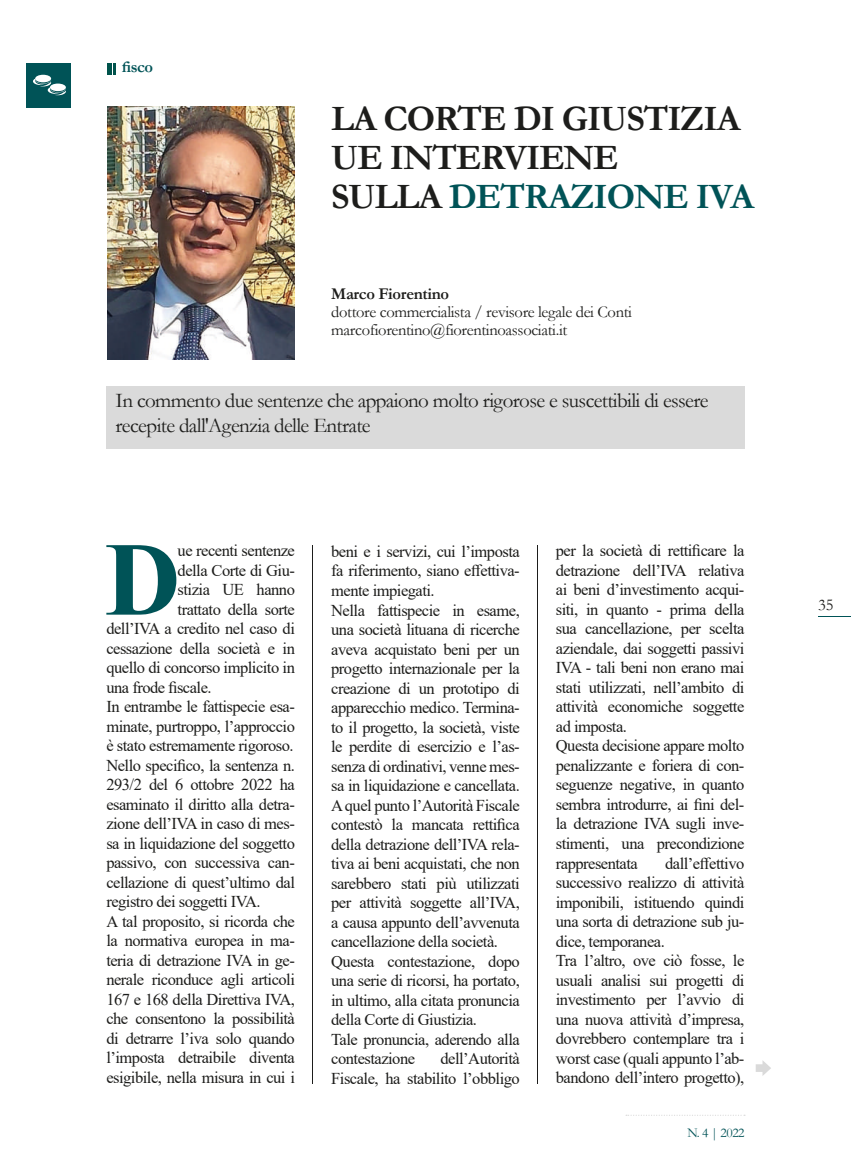
<style>
.page{position:relative;width:851px;height:1170px;background:#fff}
.page>*{position:absolute;margin:0;border:0;box-sizing:border-box;transform-origin:0 0}
.t1{font:700 104.85px "Times New Roman";color:#005357}
.t2{font:700 36px/39px "Garamond";letter-spacing:-.03em;color:#1d1d1b}
.t3{font:21px/24px "Garamond";letter-spacing:-.03em;color:#1d1d1b}
.t4{font:16.5px/19.5px "Times New Roman";letter-spacing:-.03em;color:#1d1d1b}
.t5{font:16.5px/18px "Garamond";letter-spacing:-.02em;color:#1d1d1b}
.t6{font:700 16.5px "Garamond";letter-spacing:-.02em;color:#1d1d1b}
.t7{font:700 16.5px "Garamond";color:#005357}
.t8{font:13.5px "Garamond";color:#005357}
.s1{color:#005357}
</style>
<div class="page">
<hr style="left:818px;top:615px;width:32px;height:1px;background:#005357">
<img style="left:107px;top:106px;width:188px;height:253px">
<div style="left:26px;top:63px;width:45px;height:44px;background:#005357"></div>
<svg style="left:33px;top:75px;width:33px;height:20px"></svg>
<div style="left:106px;top:386px;width:638px;height:63px;background:#dadada"></div>
<svg style="left:113px;top:63px;width:3px;height:12px"></svg>
<hr style="left:107px;top:63px;width:4px;height:12px;background:#00534c">
<hr style="left:312px;top:545px;width:1px;height:538px;background:#1d1d1b">
<hr style="left:537px;top:545px;width:1px;height:538px;background:#1d1d1b">
<svg style="left:755px;top:1060px;width:16px;height:15px"></svg>
<p class="t7" style="left:122px;top:55px;width:33px">fisco</p>
<h2 class="t2" style="left:331px;top:99px;width:424px">LA CORTE DI GIUSTIZIA<br>UE INTERVIENE<br>SULLA <span class="s1">DETRAZIONE IVA</span></h2>
<p class="t6" style="left:331px;top:282px;width:119px">Marco Fiorentino</p>
<p class="t5" style="left:331px;top:302px;width:302px">dottore commercialista / revisore legale dei Conti marcofiorentino@fiorentinoassociati.it</p>
<p class="t3" style="left:116px;top:388px;width:594px">In commento due sentenze che appaiono molto rigorose e suscettibili di essere recepite dall'Agenzia delle Entrate</p>
<h1 class="t1" style="left:105px;top:504px;width:77px">D</h1>
<p class="t4" style="left:177px;top:540px;width:119px">ue recenti sentenze</p>
<p class="t4" style="left:177px;top:559px;width:119px">della Corte di Giu-</p>
<p class="t4" style="left:177px;top:579px;width:119px">stizia UE hanno</p>
<p class="t4" style="left:177px;top:598px;width:119px">trattato della sorte</p>
<p class="t4" style="left:106px;top:618px;width:190px">dell’IVA a credito nel caso di</p>
<p class="t4" style="left:106px;top:637px;width:190px">cessazione della società e in</p>
<p class="t4" style="left:106px;top:657px;width:190px">quello di concorso implicito in</p>
<p class="t4" style="left:106px;top:677px;width:107px">una frode fiscale.</p>
<p class="t4" style="left:106px;top:696px;width:190px">In entrambe le fattispecie esa-</p>
<p class="t4" style="left:106px;top:716px;width:190px">minate, purtroppo, l’approccio</p>
<p class="t4" style="left:106px;top:735px;width:189px">è stato estremamente rigoroso.</p>
<p class="t4" style="left:106px;top:755px;width:190px">Nello specifico, la sentenza n.</p>
<p class="t4" style="left:106px;top:774px;width:190px">293/2 del 6 ottobre 2022 ha</p>
<p class="t4" style="left:106px;top:794px;width:190px">esaminato il diritto alla detra-</p>
<p class="t4" style="left:106px;top:813px;width:190px">zione dell’IVA in caso di mes-</p>
<p class="t4" style="left:106px;top:833px;width:190px">sa in liquidazione del soggetto</p>
<p class="t4" style="left:106px;top:852px;width:190px">passivo, con successiva can-</p>
<p class="t4" style="left:106px;top:872px;width:190px">cellazione di quest’ultimo dal</p>
<p class="t4" style="left:106px;top:891px;width:156px">registro dei soggetti IVA.</p>
<p class="t4" style="left:106px;top:911px;width:190px">A tal proposito, si ricorda che</p>
<p class="t4" style="left:106px;top:930px;width:190px">la normativa europea in ma-</p>
<p class="t4" style="left:106px;top:950px;width:190px">teria di detrazione IVA in ge-</p>
<p class="t4" style="left:106px;top:969px;width:190px">nerale riconduce agli articoli</p>
<p class="t4" style="left:106px;top:989px;width:190px">167 e 168 della Direttiva IVA,</p>
<p class="t4" style="left:106px;top:1008px;width:190px">che consentono la possibilità</p>
<p class="t4" style="left:106px;top:1028px;width:190px">di detrarre l’iva solo quando</p>
<p class="t4" style="left:106px;top:1047px;width:190px">l’imposta detraibile diventa</p>
<p class="t4" style="left:106px;top:1067px;width:190px">esigibile, nella misura in cui i</p>
<p class="t4" style="left:331px;top:541px;width:190px">beni e i servizi, cui l’imposta fa riferimento, siano effettiva&shy;mente impiegati.<br>Nella fattispecie in esame, una società lituana di ricerche aveva acquistato beni per un progetto internazionale per la creazione di un prototipo di apparecchio medico. Termina&shy;to il progetto, la società, viste le perdite di esercizio e l’as&shy;senza di ordinativi, venne mes&shy;sa in liquidazione e cancellata.<br>A quel punto l’Autorità Fiscale contestò la mancata rettifica della detrazione dell’IVA rela&shy;tiva ai beni acquistati, che non sarebbero stati più utilizzati per attività soggette all’IVA, a causa appunto dell’avvenuta cancellazione della società.<br>Questa contestazione, dopo una serie di ricorsi, ha portato, in ultimo, alla citata pronuncia della Corte di Giustizia.<br>Tale pronuncia, aderendo alla contestazione</p>
<p class="t4" style="left:331px;top:1048px;width:190px;text-align:right">dell’Autorità<br>Fiscale, ha stabilito l’obbligo</p>
<p class="t4" style="left:555px;top:540px;width:190px">per la società di rettificare la detrazione dell’IVA relativa ai beni d’investimento acqui&shy;siti, in quanto - prima della sua cancellazione, per scelta aziendale, dai soggetti passivi<br>IVA - tali beni non erano mai stati utilizzati, nell’ambito di attività economiche soggette ad imposta.<br>Questa decisione appare molto penalizzante e foriera di con&shy;seguenze negative, in quanto sembra introdurre, ai fini del&shy;la detrazione IVA sugli inve&shy;stimenti, una precondizione rappresentata</p>
<p class="t4" style="left:555px;top:852px;width:190px;text-indent:109px">dall’effettivo successivo realizzo di attività imponibili, istituendo quindi una sorta di detrazione sub ju&shy;dice, temporanea.<br>Tra l’altro, ove ciò fosse, le usuali analisi sui progetti di investimento per l’avvio di una nuova attività d’impresa, dovrebbero contemplare tra i worst case (quali appunto l’ab&shy;bandono dell’intero progetto),</p>
<p class="t8" style="left:687px;top:1123px;width:59px">N. 4 | 2022</p>
<p class="t5" style="left:818px;top:595px;width:17px">35</p>
</div>
